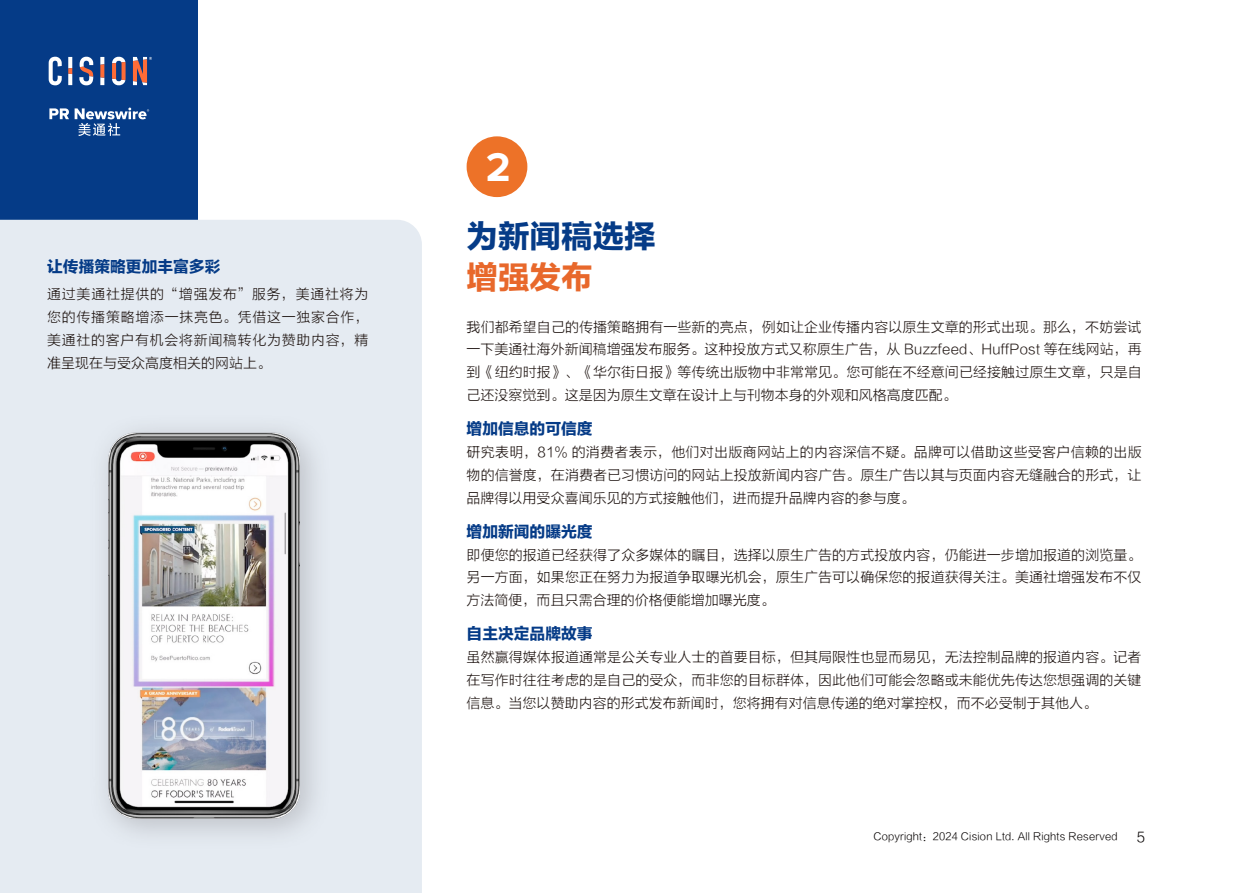
<style>
.page{position:relative;width:1241px;height:893px;background:#fff}
.page>*{position:absolute;margin:0;border:0;box-sizing:border-box;transform-origin:0 0}
.小标题{font:700 41.65px "Proxima Nova";color:#fff}
.标题橘{font:31.5px "FZLTDHK GBK1 0";color:#053b87}
.标题橘-2{font:31.5px "FZLTDHK GBK1 0";color:#e8682b}
.正文小标题{font:15.75px "FZLTDHK GBK1 0";color:#053b87}
.正文{font:14px/22.8px "FZLTXHK";color:#231916;text-align:justify}
.正文小标题-2{font:14px/22.8px "FZLTXHK";letter-spacing:.045em;color:#231916;text-align:justify}
.t1{font:14px "FZLTXHK";color:#050101}
.t2{font:10.5px "FZLTXHK";color:#050101}
</style>
<div class="page">
<div style="left:0;top:0;width:197px;height:893px;background:#053b87"></div>
<svg style="left:68px;top:57px;width:4px;height:11px"></svg>
<svg style="left:68px;top:74px;width:4px;height:11px"></svg>
<svg style="left:68px;top:68px;width:4px;height:6px"></svg>
<svg style="left:79px;top:57px;width:14px;height:28px"></svg>
<svg style="left:100px;top:78px;width:4px;height:7px"></svg>
<svg style="left:100px;top:57px;width:4px;height:7px"></svg>
<svg style="left:100px;top:64px;width:4px;height:14px"></svg>
<svg style="left:112px;top:57px;width:14px;height:29px"></svg>
<svg style="left:49px;top:57px;width:13px;height:28px"></svg>
<svg style="left:133px;top:57px;width:19px;height:28px"></svg>
<svg style="left:49px;top:108px;width:20px;height:11px"></svg>
<svg style="left:75px;top:108px;width:74px;height:28px"></svg>
<div style="left:0;top:220px;width:422px;height:673px;background:#e5ebf2"></div>
<div style="left:466px;top:136px;width:61px;height:61px;background:#ed7228;border-radius:50%"></div>
<img style="left:58px;top:387px;width:291px;height:480px">
<p class="正文小标题" style="left:47px;top:258px;width:175px">让传播策略更加丰富多彩</p>
<p class="正文小标题-2" style="left:47px;top:283px;width:323px">通过美通社提供的“增强发布”服务，美通社将为您的传播策略增添一抹亮色。凭借这一独家合作，美通社的客户有机会将新闻稿转化为赞助内容，精准呈现在与受众高度相关的网站上。</p>
<p class="小标题" style="left:486px;top:148px;width:26px">2</p>
<p class="标题橘" style="left:466px;top:219px;width:190px">为新闻稿选择</p>
<p class="标题橘-2" style="left:466px;top:260px;width:127px">增强发布</p>
<p class="正文" style="left:466px;top:316px;width:676px">我们都希望自己的传播策略拥有一些新的亮点，例如让企业传播内容以原生文章的形式出现。那么，不妨尝试一下美通社海外新闻稿增强发布服务。这种投放方式又称原生广告，从 Buzzfeed、HuffPost 等在线网站，再到《纽约时报》、《华尔街日报》等传统出版物中非常常见。您可能在不经意间已经接触过原生文章，只是自己还没察觉到。这是因为原生文章在设计上与刊物本身的外观和风格高度匹配。</p>
<p class="正文小标题" style="left:466px;top:420px;width:127px">增加信息的可信度</p>
<p class="正文" style="left:466px;top:441px;width:676px">研究表明，81% 的消费者表示，他们对出版商网站上的内容深信不疑。品牌可以借助这些受客户信赖的出版物的信誉度，在消费者已习惯访问的网站上投放新闻内容广告。原生广告以其与页面内容无缝融合的形式，让品牌得以用受众喜闻乐见的方式接触他们，进而提升品牌内容的参与度。</p>
<p class="正文小标题" style="left:466px;top:522px;width:127px">增加新闻的曝光度</p>
<p class="正文" style="left:466px;top:544px;width:676px">即便您的报道已经获得了众多媒体的瞩目，选择以原生广告的方式投放内容，仍能进一步增加报道的浏览量。另一方面，如果您正在努力为报道争取曝光机会，原生广告可以确保您的报道获得关注。美通社增强发布不仅方法简便，而且只需合理的价格便能增加曝光度。</p>
<p class="正文小标题" style="left:466px;top:625px;width:127px">自主决定品牌故事</p>
<p class="正文" style="left:466px;top:646px;width:676px">虽然赢得媒体报道通常是公关专业人士的首要目标，但其局限性也显而易见，无法控制品牌的报道内容。记者在写作时往往考虑的是自己的受众，而非您的目标群体，因此他们可能会忽略或未能优先传达您想强调的关键信息。当您以赞助内容的形式发布新闻时，您将拥有对信息传递的绝对掌控权，而不必受制于其他人。</p>
<p class="t2" style="left:873px;top:831px;width:246px">Copyright：2024 Cision Ltd. All Rights Reserved</p>
<p class="t1" style="left:1136px;top:829px;width:10px">5</p>
</div>
